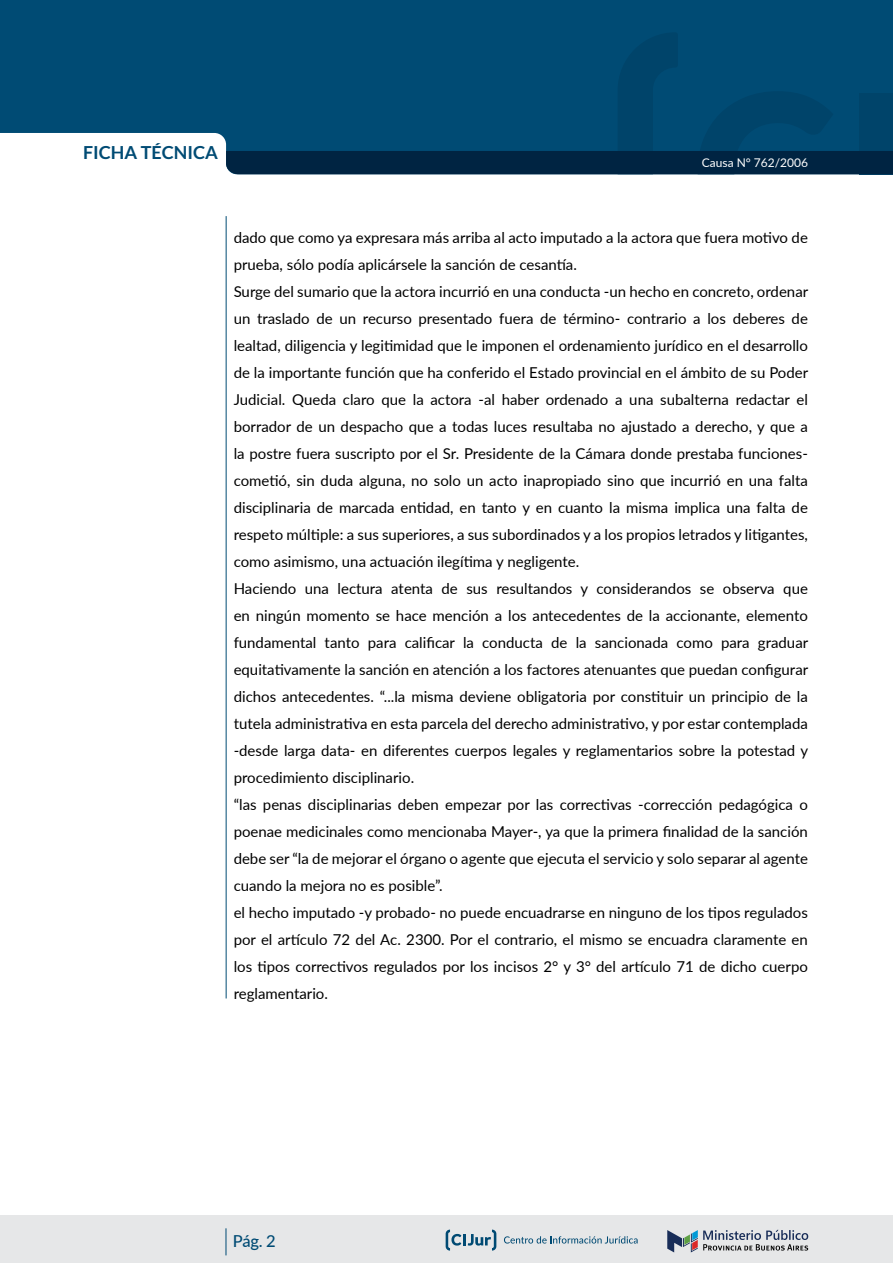
<style>
.page{position:relative;width:893px;height:1263px;background:#fff}
.page>*{position:absolute;margin:0;border:0;box-sizing:border-box;transform-origin:0 0}
.t1{font:700 18px "Lato";color:#004b74}
.t2{font:500 16.5px "Lato";color:#004b74}
.t3{font:15px/27px "Lato";color:#000}
.t4{font:12px "Lato";color:#fff}
</style>
<div class="page">
<div style="left:0;top:1215px;width:893px;height:48px;background:#e6e7e8"></div>
<svg style="left:667px;top:1230px;width:141px;height:22px"></svg>
<svg style="left:504px;top:1236px;width:134px;height:7px"></svg>
<svg style="left:446px;top:1229px;width:50px;height:21px"></svg>
<svg style="left:226px;top:1228px;width:1px;height:27px"></svg>
<div style="left:0;top:0;width:893px;height:143px;background:#004b74"></div>
<svg style="left:226px;top:32px;width:667px;height:142px;background:#00446b"></svg>
<hr style="left:226px;top:216px;width:1px;height:782px;background:#004b74">
<p class="t1" style="left:83px;top:142px;width:136px">FICHA TÉCNICA</p>
<p class="t4" style="left:702px;top:155px;width:108px">Causa N° 762/2006</p>
<p class="t3" style="left:234px;top:223px;width:576px">dado que como ya expresara más arriba al acto imputado a la actora que fuera motivo de prueba, sólo podía aplicársele la sanción de cesantía.<br>Surge del sumario que la actora incurrió en una conducta -un hecho en concreto, ordenar un traslado de un recurso presentado fuera de término- contrario a los deberes de lealtad, diligencia y legitimidad que le imponen el ordenamiento jurídico en el desarrollo de la importante función que ha conferido el Estado provincial en el ámbito de su Poder Judicial. Queda claro que la actora -al haber ordenado a una subalterna redactar el borrador de un despacho que a todas luces resultaba no ajustado a derecho, y que a la postre fuera suscripto por el Sr. Presidente de la Cámara donde prestaba funciones&shy;cometió, sin duda alguna, no solo un acto inapropiado sino que incurrió en una falta disciplinaria de marcada entidad, en tanto y en cuanto la misma implica una falta de respeto múltiple: a sus superiores, a sus subordinados y a los propios letrados y litigantes, como asimismo, una actuación ilegítima y negligente.<br>Haciendo una lectura atenta de sus resultandos y considerandos se observa que en ningún momento se hace mención a los antecedentes de la accionante, elemento fundamental tanto para calificar la conducta de la sancionada como para graduar equitativamente la sanción en atención a los factores atenuantes que puedan configurar dichos antecedentes. “...la misma deviene obligatoria por constituir un principio de la tutela administrativa en esta parcela del derecho administrativo, y por estar contemplada -desde larga data- en diferentes cuerpos legales y reglamentarios sobre la potestad y procedimiento disciplinario.<br>“las penas disciplinarias deben empezar por las correctivas -corrección pedagógica o poenae medicinales como mencionaba Mayer-, ya que la primera finalidad de la sanción debe ser “la de mejorar el órgano o agente que ejecuta el servicio y solo separar al agente cuando la mejora no es posible”.<br>el hecho imputado -y probado- no puede encuadrarse en ninguno de los tipos regulados por el artículo 72 del Ac. 2300. Por el contrario, el mismo se encuadra claramente en los tipos correctivos regulados por los incisos 2° y 3° del artículo 71 de dicho cuerpo reglamentario.</p>
<p class="t2" style="left:233px;top:1229px;width:44px">Pág. 2</p>
</div>
